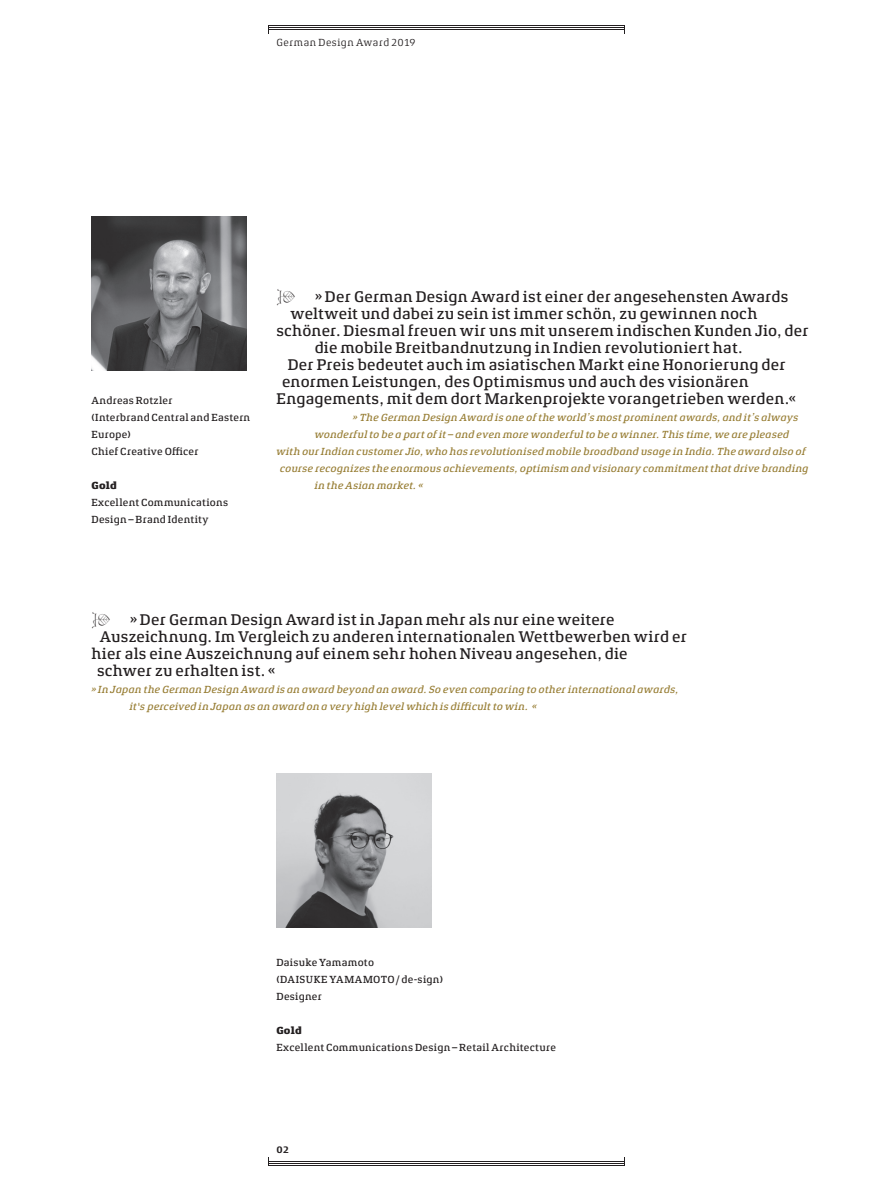
<style>
.page{position:relative;width:893px;height:1191px;background:#fff}
.page>*{position:absolute;margin:0;border:0;box-sizing:border-box;transform-origin:0 0}
.t1{font:500 15.75px "Xenois Slab Pro";letter-spacing:.01em;color:#231f20}
.t2{font:italic 500 10.5px/17px "Xenois Slab Pro";letter-spacing:.015em;color:#977d33}
.t3{font:500 10.5px/17px "Xenois Slab Pro";letter-spacing:.02em;color:#231f20}
.t4{font:10.5px "Xenois Slab Pro";letter-spacing:.05em;color:#231f20}
.t5{font:800 10.5px "Xenois Slab Pro";letter-spacing:.02em;color:#231f20}
.t6{font:700 9.75px "Xenois Slab Pro";color:#231f20}
</style>
<div class="page">
<hr style="left:268px;top:1165px;width:357px;height:1px;background:#231f20">
<hr style="left:268px;top:26px;width:357px;height:1px;background:#231f20">
<hr style="left:268px;top:1163px;width:357px;height:1px;background:#231f20">
<hr style="left:268px;top:27px;width:357px;height:1px;background:#231f20">
<hr style="left:268px;top:1161px;width:357px;height:1px;background:#231f20">
<hr style="left:268px;top:29px;width:357px;height:1px;background:#231f20">
<img style="left:91px;top:217px;width:156px;height:153px">
<img style="left:276px;top:773px;width:156px;height:154px">
<p class="t4" style="left:276px;top:37px;width:140px">German Design Award 2019</p>
<p class="t3" style="left:91px;top:392px;width:160px">Andreas Rotzler<br>(Interbrand Central and Eastern<br>Europe)<br>Chief Creative Officer</p>
<p class="t5" style="left:91px;top:479px;width:27px">Gold</p>
<p class="t3" style="left:91px;top:494px;width:138px">Excellent Communications<br>Design – Brand Identity</p>
<p class="t1" style="left:315px;top:288px;width:475px">» Der German Design Award ist einer der angesehensten Awards</p>
<p class="t1" style="left:290px;top:305px;width:468px">weltweit und dabei zu sein ist immer schön, zu gewinnen noch</p>
<p class="t1" style="left:276px;top:322px;width:534px">schöner. Diesmal freuen wir uns mit unserem indischen Kunden Jio, der</p>
<p class="t1" style="left:315px;top:339px;width:429px">die mobile Breitbandnutzung in Indien revolutioniert hat.</p>
<p class="t1" style="left:288px;top:356px;width:500px">Der Preis bedeutet auch im asiatischen Markt eine Honorierung der</p>
<p class="t1" style="left:282px;top:373px;width:468px">enormen Leistungen, des Optimismus und auch des visionären</p>
<p class="t1" style="left:276px;top:390px;width:521px">Engagements, mit dem dort Markenprojekte vorangetrieben werden.«</p>
<p class="t2" style="left:353px;top:409px;width:447px">» The German Design Award is one of the world’s most prominent awards, and it’s always</p>
<p class="t2" style="left:315px;top:426px;width:476px">wonderful to be a part of it – and even more wonderful to be a winner. This time, we are pleased</p>
<p class="t2" style="left:276px;top:443px;width:531px">with our Indian customer Jio, who has revolutionised mobile broadband usage in India. The award also of</p>
<p class="t2" style="left:280px;top:460px;width:530px">course recognizes the enormous achievements, optimism and visionary commitment that drive branding</p>
<p class="t2" style="left:315px;top:477px;width:110px">in the Asian market. «</p>
<p class="t1" style="left:130px;top:611px;width:486px">» Der German Design Award ist in Japan mehr als nur eine weitere</p>
<p class="t1" style="left:100px;top:628px;width:589px">Auszeichnung. Im Vergleich zu anderen internationalen Wettbewerben wird er</p>
<p class="t1" style="left:91px;top:645px;width:538px">hier als eine Auszeichnung auf einem sehr hohen Niveau angesehen, die</p>
<p class="t1" style="left:97px;top:662px;width:180px">schwer zu erhalten ist. «</p>
<p class="t2" style="left:130px;top:681px;width:551px;text-indent:-38px">» In Japan the German Design Award is an award beyond an award. So even comparing to other international awards, it's perceived in Japan as an award on a very high level which is difficult to win. «</p>
<p class="t3" style="left:276px;top:953px;width:168px">Daisuke Yamamoto<br>(DAISUKE YAMAMOTO / de-sign)<br>Designer</p>
<p class="t5" style="left:276px;top:1024px;width:27px">Gold</p>
<p class="t3" style="left:276px;top:1038px;width:281px">Excellent Communications Design – Retail Architecture</p>
<p class="t6" style="left:276px;top:1143px;width:14px">02</p>
</div>
